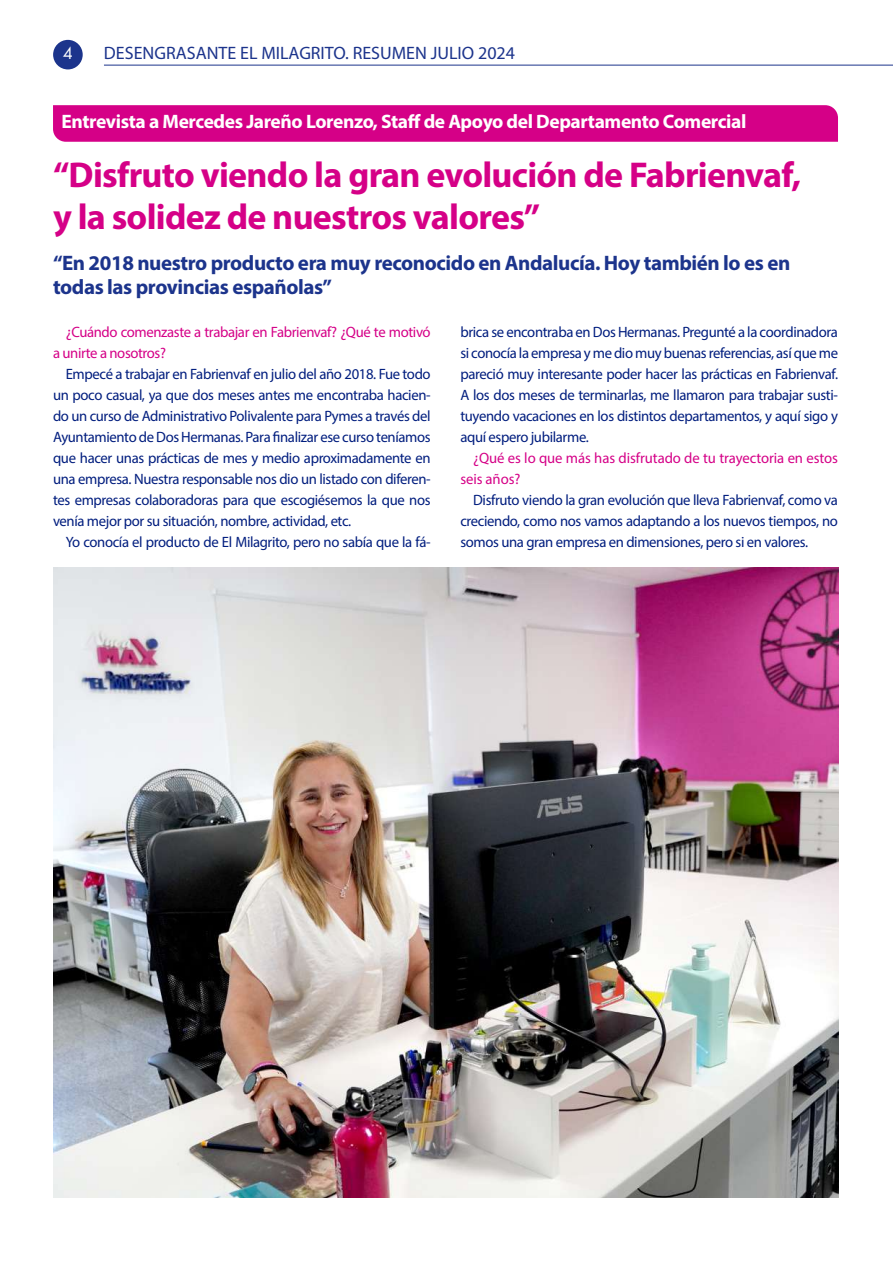
<style>
.page{position:relative;width:893px;height:1263px;background:#fff}
.page>*{position:absolute;margin:0;border:0;box-sizing:border-box;transform-origin:0 0}
.t1{font:700 36px/42px "Myriad Pro";letter-spacing:-.02em;color:#d50087}
.t2{font:700 21px/24px "Myriad Pro";letter-spacing:-.02em;color:#1c348c}
.t3{font:700 19.5px "Myriad Pro";letter-spacing:-.02em;color:#fff}
.t4{font:18px "Myriad Pro";color:#1c348c}
.t5{font:18px "Futura PT";color:#fff}
.t6{font:15px/21px "Myriad Pro";letter-spacing:-.025em;color:#001d7e;text-align:justify}
.t7{font:15px/21px "Myriad Pro";letter-spacing:-.025em;color:#d50087}
.t8{font:15px/21px "Myriad Pro";letter-spacing:-.005em;color:#d50087}
</style>
<div class="page">
<div style="left:53px;top:40px;width:30px;height:29px;background:#1c348c;border-radius:50%"></div>
<hr style="left:104px;top:65px;width:789px;height:1px;background:#1c348c">
<img style="left:53px;top:568px;width:785px;height:630px">
<div style="left:53px;top:105px;width:785px;height:37px;background:#d50087"></div>
<p class="t5" style="left:63px;top:42px;width:12px">4</p>
<p class="t4" style="left:104px;top:42px;width:413px">DESENGRASANTE EL MILAGRITO. RESUMEN JULIO 2024</p>
<h3 class="t3" style="left:62px;top:109px;width:686px">Entrevista a Mercedes Jareño Lorenzo, Staff de Apoyo del Departamento Comercial</h3>
<h1 class="t1" style="left:53px;top:153px;width:749px">“Disfruto viendo la gran evolución de Fabrienvaf, y la solidez de nuestros valores”</h1>
<h2 class="t2" style="left:53px;top:250px;width:739px">“En 2018 nuestro producto era muy reconocido en Andalucía. Hoy también lo es en todas las provincias españolas”</h2>
<p class="t7" style="left:53px;top:321px;width:379px;text-indent:13px">¿Cuándo comenzaste a trabajar en Fabrienvaf? ¿Qué te motivó a unirte a nosotros?</p>
<p class="t6" style="left:53px;top:363px;width:379px;text-indent:13px">Empecé a trabajar en Fabrienvaf en julio del año 2018. Fue todo un poco casual, ya que dos meses antes me encontraba hacien&shy;do un curso de Administrativo Polivalente para Pymes a través del Ayuntamiento de Dos Hermanas. Para finalizar ese curso teníamos que hacer unas prácticas de mes y medio aproximadamente en una empresa. Nuestra responsable nos dio un listado con diferen&shy;tes empresas colaboradoras para que escogiésemos la que nos venía mejor por su situación, nombre, actividad, etc.</p>
<p class="t6" style="left:66px;top:531px;width:366px">Yo conocía el producto de El Milagrito, pero no sabía que la fá-</p>
<p class="t6" style="left:460px;top:321px;width:379px">brica se encontraba en Dos Hermanas. Pregunté a la coordinadora si conocía la empresa y me dio muy buenas referencias, así que me pareció muy interesante poder hacer las prácticas en Fabrienvaf.<br>A los dos meses de terminarlas, me llamaron para trabajar susti&shy;tuyendo vacaciones en los distintos departamentos, y aquí sigo y aquí espero jubilarme.</p>
<p class="t8" style="left:460px;top:447px;width:379px;text-indent:13px">¿Qué es lo que más has disfrutado de tu trayectoria en estos seis años?</p>
<p class="t6" style="left:460px;top:489px;width:379px;text-indent:13px">Disfruto viendo la gran evolución que lleva Fabrienvaf, como va creciendo, como nos vamos adaptando a los nuevos tiempos, no somos una gran empresa en dimensiones, pero si en valores.</p>
</div>
